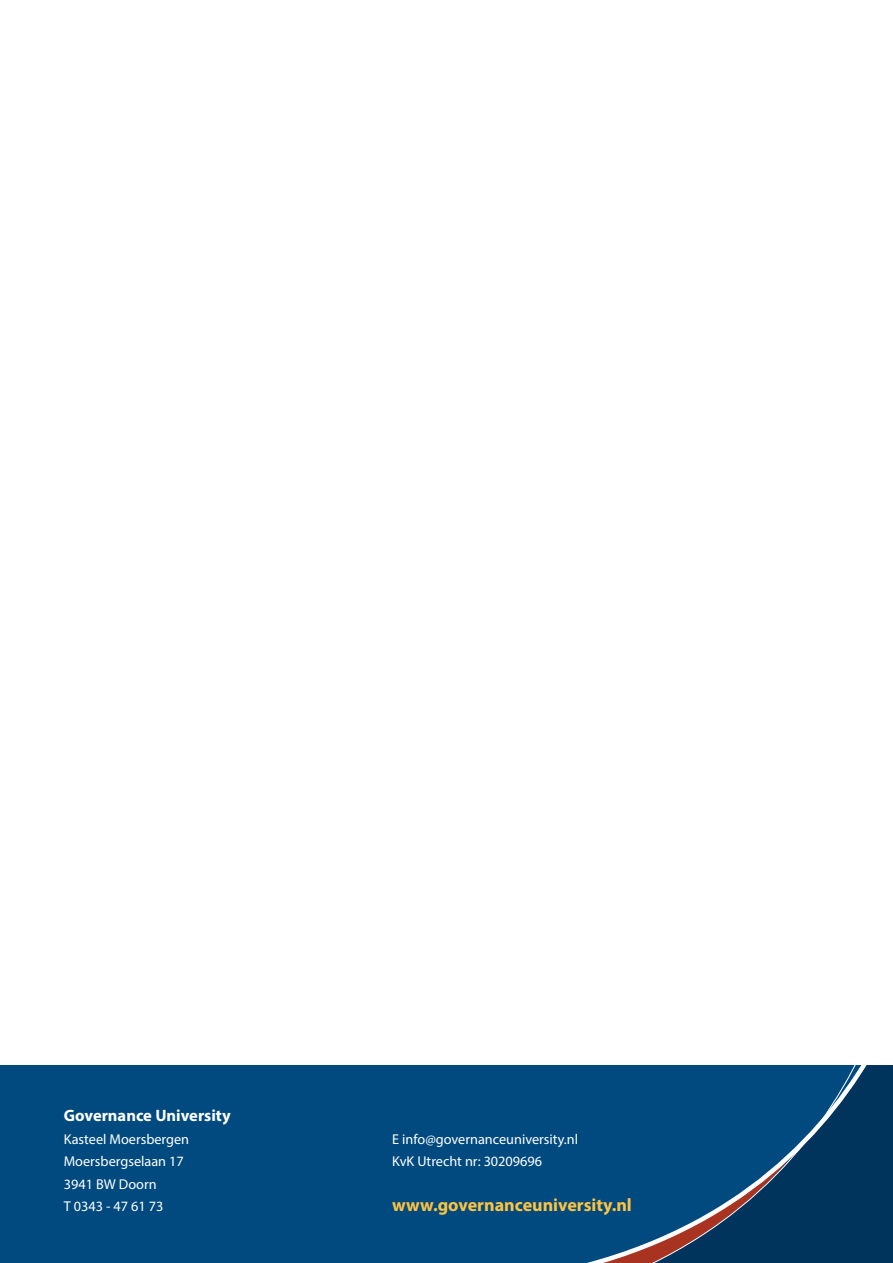
<style>
.page{position:relative;width:893px;height:1263px;background:#fff}
.page>*{position:absolute;margin:0;border:0;box-sizing:border-box;transform-origin:0 0}
.t1{font:700 18px "Myriad Pro";color:#fec340}
.t2{font:700 16.5px "Myriad Pro";color:#fff}
.t3{font:14.25px/22.5px "Myriad Pro";color:#fff}
</style>
<div class="page">
<div style="left:0;top:1065px;width:893px;height:198px;background:#004a7f"></div>
<svg style="left:587px;top:1065px;width:306px;height:198px"></svg>
<p class="t2" style="left:64px;top:1105px;width:168px">Governance University</p>
<p class="t3" style="left:64px;top:1128px;width:127px">Kasteel Moersbergen<br>Moersbergselaan 17<br>3941 BW Doorn<br>T 0343 - 47 61 73</p>
<p class="t3" style="left:392px;top:1128px;width:187px">E info@governanceuniversity.nl<br>KvK Utrecht nr: 30209696</p>
<p class="t1" style="left:392px;top:1193px;width:241px">www.governanceuniversity.nl</p>
</div>
